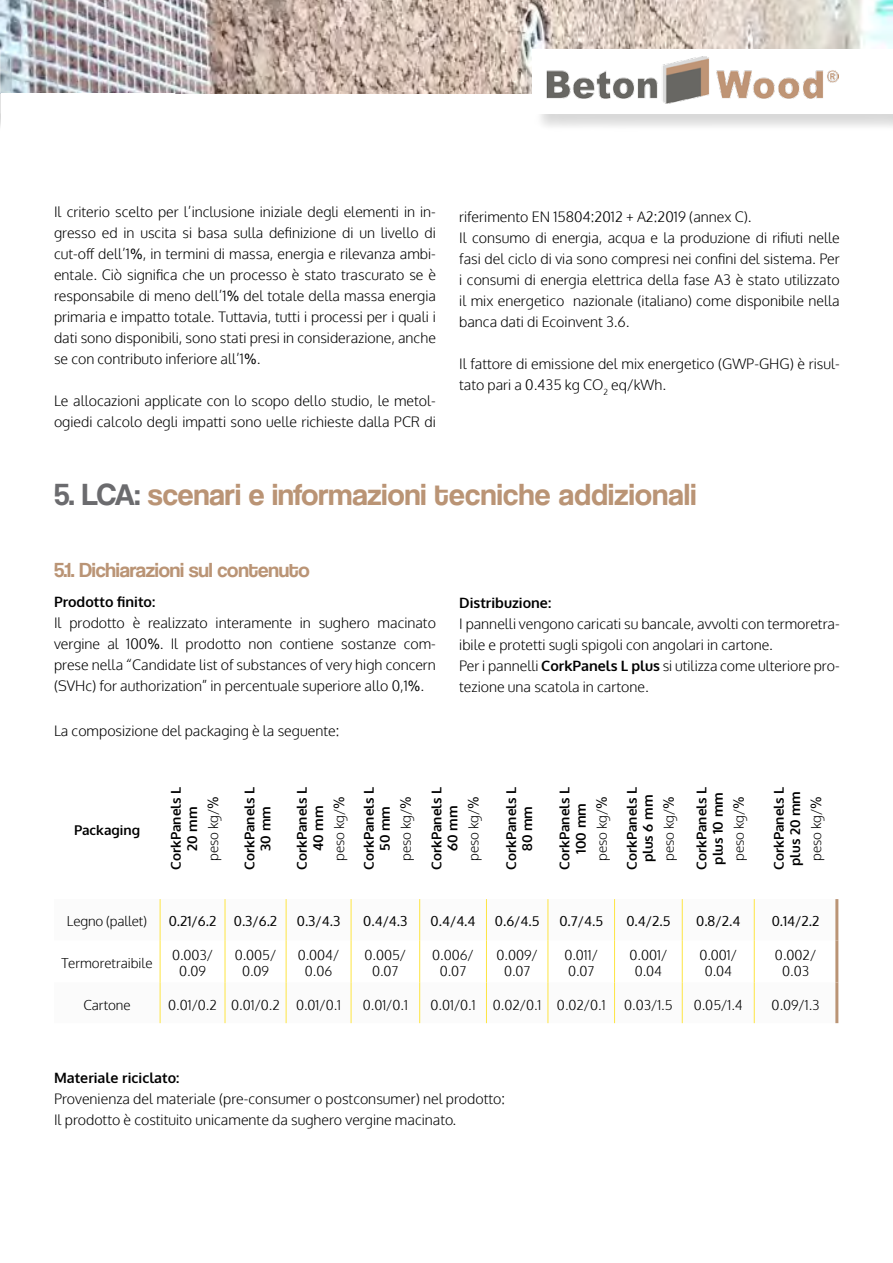
<style>
.page{position:relative;width:893px;height:1263px;background:#fff}
.page>*{position:absolute;margin:0;border:0;box-sizing:border-box;transform-origin:0 0}
.t1{font:31.5px "Coolvetica Rg";color:#ba9475}
.t2{font:21px "Coolvetica Rg";letter-spacing:-.01em;color:#ba9475}
.t3{font:300 14.25px/21px "Oxygen";color:#000}
.t4{font:700 14.25px "Oxygen";color:#000}
.t5{font:300 13.5px/16.2px "Oxygen";color:#000;text-align:center}
.t6{font:700 13.5px/16.2px "Oxygen";color:#000;text-align:center}
.t7{font:13.5px "Oxygen";color:#000}
.s1{font-family:"Arial";font-weight:400}
.s2{color:#6b6b6e}
.s3{font-weight:700}
.s4{font-family:"Arial";font-weight:400;font-size:14.25px}
.s5{font-weight:300}
</style>
<div class="page">
<img style="left:0;top:0;width:893px;height:94px">
<div style="left:0;top:51px;width:19px;height:81px;background:#000;opacity:.15"></div>
<div style="left:535px;top:51px;width:358px;height:81px;background:#000;opacity:.15"></div>
<div style="left:533px;top:49px;width:360px;height:64px;background:#fff"></div>
<img style="left:546px;top:57px;width:293px;height:46px">
<div style="left:2px;top:94px;width:173px;height:69px;background:#fff"></div>
<svg style="left:159px;top:899px;width:595px;height:124px"></svg>
<hr style="left:160px;top:899px;width:1px;height:41px;background:#fee542">
<hr style="left:160px;top:940px;width:1px;height:42px;background:#fee542">
<hr style="left:225px;top:940px;width:1px;height:42px;background:#fee542">
<hr style="left:160px;top:982px;width:1px;height:41px;background:#fee542">
<hr style="left:225px;top:982px;width:1px;height:41px;background:#fee542">
<hr style="left:835px;top:899px;width:3px;height:41px;background:#ba9475">
<hr style="left:835px;top:940px;width:3px;height:42px;background:#ba9475">
<hr style="left:835px;top:982px;width:3px;height:41px;background:#ba9475">
<hr style="left:225px;top:899px;width:1px;height:41px;background:#fee542">
<hr style="left:682px;top:899px;width:1px;height:41px;background:#fee542">
<hr style="left:754px;top:899px;width:1px;height:41px;background:#fee542">
<hr style="left:286px;top:940px;width:1px;height:42px;background:#fee542">
<hr style="left:682px;top:940px;width:1px;height:42px;background:#fee542">
<hr style="left:754px;top:940px;width:1px;height:42px;background:#fee542">
<hr style="left:286px;top:982px;width:1px;height:41px;background:#fee542">
<hr style="left:286px;top:899px;width:1px;height:41px;background:#fee542">
<hr style="left:351px;top:899px;width:1px;height:41px;background:#fee542">
<hr style="left:419px;top:899px;width:1px;height:41px;background:#fee542">
<hr style="left:486px;top:899px;width:1px;height:41px;background:#fee542">
<hr style="left:548px;top:899px;width:1px;height:41px;background:#fee542">
<hr style="left:614px;top:899px;width:1px;height:41px;background:#fee542">
<hr style="left:351px;top:940px;width:1px;height:42px;background:#fee542">
<hr style="left:419px;top:940px;width:1px;height:42px;background:#fee542">
<hr style="left:486px;top:940px;width:1px;height:42px;background:#fee542">
<hr style="left:548px;top:940px;width:1px;height:42px;background:#fee542">
<hr style="left:614px;top:940px;width:1px;height:42px;background:#fee542">
<hr style="left:351px;top:982px;width:1px;height:41px;background:#fee542">
<hr style="left:419px;top:982px;width:1px;height:41px;background:#fee542">
<hr style="left:486px;top:982px;width:1px;height:41px;background:#fee542">
<hr style="left:548px;top:982px;width:1px;height:41px;background:#fee542">
<hr style="left:614px;top:982px;width:1px;height:41px;background:#fee542">
<hr style="left:682px;top:982px;width:1px;height:41px;background:#fee542">
<hr style="left:754px;top:982px;width:1px;height:41px;background:#fee542">
<p class="t3" style="left:54px;top:202px;width:383px;text-align:justify">Il criterio scelto per l’inclusione iniziale degli elementi in in&shy;gresso ed in uscita si basa sulla definizione di un livello di cut-off dell’1<span class="s1">%</span>, in termini di massa, energia e rilevanza ambi&shy;entale. Ciò significa che un processo è stato trascurato se è responsabile di meno dell’1<span class="s1">%</span> del totale della massa energia primaria e impatto totale. Tuttavia, tutti i processi per i quali i dati sono disponibili, sono stati presi in considerazione, anche se con contributo inferiore all’1<span class="s1">%</span>.</p>
<p class="t3" style="left:54px;top:391px;width:383px">Le allocazioni applicate con lo scopo dello studio, le metol&shy;ogiedi calcolo degli impatti sono uelle richieste dalla PCR di</p>
<p class="t3" style="left:459px;top:207px;width:382px">riferimento EN 15804:2012 + A2:2019 (annex C).<br>Il consumo di energia, acqua e la produzione di rifiuti nelle fasi del ciclo di via sono compresi nei confini del sistema. Per i consumi di energia elettrica della fase A3 è stato utilizzato il mix energetico nazionale (italiano) come disponibile nella banca dati di Ecoinvent 3.6.</p>
<p class="t3" style="left:459px;top:354px;width:382px">Il fattore di emissione del mix energetico (GWP-GHG) è risul&shy;tato pari a 0.435 kg CO<sub>2</sub> eq/kWh.</p>
<h1 class="t1" style="left:54px;top:476px;width:644px"><span class="s2">5. LCA:</span> scenari e informazioni tecniche addizionali</h1>
<h2 class="t2" style="left:54px;top:558px;width:257px">5.1. Dichiarazioni sul contenuto</h2>
<p class="t4" style="left:54px;top:593px;width:103px">Prodotto finito:</p>
<p class="t3" style="left:54px;top:613px;width:383px;text-align:justify">Il prodotto è realizzato interamente in sughero macinato vergine al 100<span class="s1">%</span>. Il prodotto non contiene sostanze com&shy;prese nella “Candidate list of substances of very high concern (SVHc) for authorization” in percentuale superiore allo 0,1<span class="s1">%</span>.</p>
<p class="t3" style="left:54px;top:721px;width:287px">La composizione del packaging è la seguente:</p>
<p class="t4" style="left:459px;top:593px;width:93px">Distribuzione:</p>
<p class="t3" style="left:459px;top:613px;width:382px">I pannelli vengono caricati su bancale, avvolti con termoretra&shy;ibile e protetti sugli spigoli con angolari in cartone.<br>Per i pannelli <span class="s3">CorkPanels L plus</span> si utilizza come ulteriore pro&shy;tezione una scatola in cartone.</p>
<p class="t6" style="left:74px;top:823px;width:68px">Packaging</p>
<p class="t6" style="left:168px;top:870px;width:84px;rotate:-90deg">CorkPanels L<br>20 mm</p>
<p class="t5" style="left:206px;top:861px;width:67px;rotate:-90deg">peso kg/<span class="s4">%</span></p>
<p class="t6" style="left:242px;top:870px;width:84px;rotate:-90deg">CorkPanels L<br>30 mm</p>
<p class="t6" style="left:294px;top:870px;width:84px;rotate:-90deg">CorkPanels L<br>40 mm</p>
<p class="t6" style="left:325px;top:870px;width:84px;line-height:29.5px;rotate:-90deg"><span class="s5">peso kg/</span><span class="s4">%<br></span>CorkPanels L</p>
<p class="t5" style="left:375px;top:861px;width:67px;line-height:21px;rotate:-90deg"><span class="s3">50 mm </span>peso kg/<span class="s4">%</span></p>
<p class="t6" style="left:429px;top:870px;width:84px;rotate:-90deg">CorkPanels L<br>60 mm</p>
<p class="t5" style="left:466px;top:861px;width:67px;rotate:-90deg">peso kg/<span class="s4">%</span></p>
<p class="t6" style="left:503px;top:870px;width:84px;rotate:-90deg">CorkPanels L<br>80 mm</p>
<p class="t6" style="left:557px;top:870px;width:84px;rotate:-90deg">CorkPanels L<br>100 mm</p>
<p class="t5" style="left:594px;top:861px;width:67px;rotate:-90deg">peso kg/<span class="s4">%</span></p>
<p class="t6" style="left:624px;top:870px;width:84px;rotate:-90deg">CorkPanels L plus 6 mm</p>
<p class="t5" style="left:661px;top:861px;width:67px;rotate:-90deg">peso kg/<span class="s4">%</span></p>
<p class="t6" style="left:694px;top:870px;width:84px;rotate:-90deg">CorkPanels L plus 10 mm</p>
<p class="t5" style="left:731px;top:861px;width:67px;rotate:-90deg">peso kg/<span class="s4">%</span></p>
<p class="t6" style="left:771px;top:870px;width:84px;text-align:left;rotate:-90deg">CorkPanels L plus 20 mm</p>
<p class="t5" style="left:809px;top:861px;width:67px;rotate:-90deg">peso kg/<span class="s4">%</span></p>
<p class="t5" style="left:67px;top:914px;width:82px">Legno (pallet)</p>
<p class="t7" style="left:169px;top:912px;width:49px">0.21/6.2</p>
<p class="t7" style="left:234px;top:912px;width:45px">0.3/6.2</p>
<p class="t7" style="left:297px;top:912px;width:45px">0.3/4.3</p>
<p class="t7" style="left:363px;top:912px;width:46px">0.4/4.3</p>
<p class="t7" style="left:431px;top:912px;width:46px">0.4/4.4</p>
<p class="t7" style="left:495px;top:912px;width:46px">0.6/4.5</p>
<p class="t7" style="left:559px;top:912px;width:45px">0.7/4.5</p>
<p class="t7" style="left:626px;top:912px;width:46px">0.4/2.5</p>
<p class="t7" style="left:696px;top:912px;width:46px">0.8/2.4</p>
<p class="t7" style="left:772px;top:912px;width:49px">0.14/2.2</p>
<p class="t5" style="left:62px;top:956px;width:92px">Termoretraibile</p>
<p class="t5" style="left:172px;top:948px;width:43px">0.003/<br>0.09</p>
<p class="t5" style="left:235px;top:948px;width:43px">0.005/<br>0.09</p>
<p class="t5" style="left:298px;top:948px;width:43px">0.004/<br>0.06</p>
<p class="t5" style="left:365px;top:948px;width:43px">0.005/<br>0.07</p>
<p class="t5" style="left:432px;top:948px;width:43px">0.006/<br>0.07</p>
<p class="t5" style="left:497px;top:948px;width:43px">0.009/<br>0.07</p>
<p class="t5" style="left:564px;top:948px;width:35px;text-align:left">0.011/<br>0.07</p>
<p class="t5" style="left:630px;top:948px;width:39px">0.001/<br>0.04</p>
<p class="t5" style="left:699px;top:948px;width:39px">0.001/<br>0.04</p>
<p class="t5" style="left:775px;top:948px;width:43px">0.002/<br>0.03</p>
<p class="t5" style="left:83px;top:997px;width:49px">Cartone</p>
<p class="t5" style="left:168px;top:997px;width:174px">0.01/0.2 0.01/0.2 0.01/0.1</p>
<p class="t5" style="left:363px;top:997px;width:47px">0.01/0.1</p>
<p class="t5" style="left:431px;top:997px;width:47px">0.01/0.1</p>
<p class="t5" style="left:493px;top:997px;width:114px">0.02/0.1 0.02/0.1</p>
<p class="t5" style="left:624px;top:997px;width:50px">0.03/1.5</p>
<p class="t5" style="left:694px;top:997px;width:50px">0.05/1.4</p>
<p class="t5" style="left:772px;top:997px;width:49px">0.09/1.3</p>
<p class="t4" style="left:54px;top:1069px;width:127px">Materiale riciclato:</p>
<p class="t3" style="left:54px;top:1089px;width:452px">Provenienza del materiale (pre-consumer o postconsumer) nel prodotto:<br>Il prodotto è costituito unicamente da sughero vergine macinato.</p>
</div>
